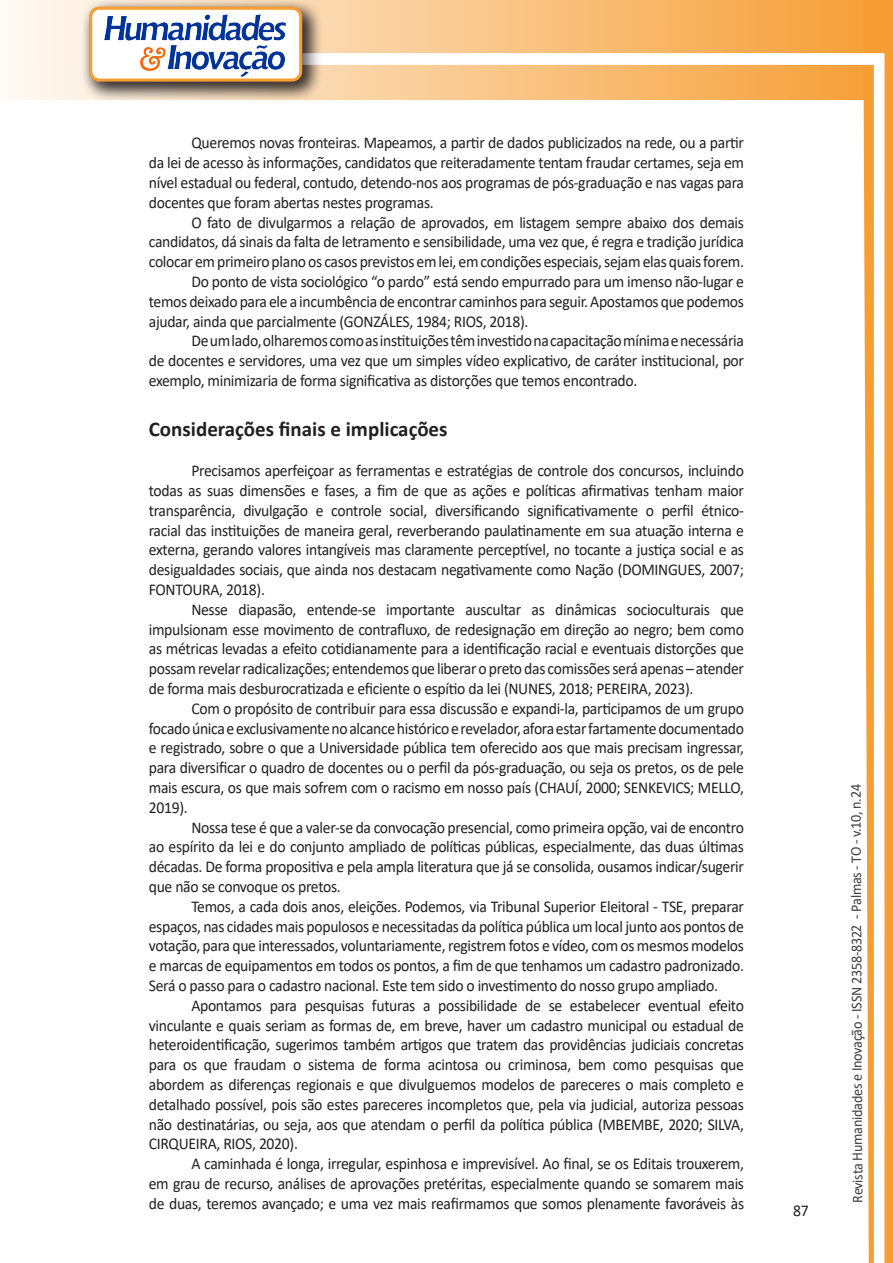
<style>
.page{position:relative;width:893px;height:1263px;background:#fff}
.page>*{position:absolute;margin:0;border:0;box-sizing:border-box;transform-origin:0 0}
.Titulo_2{font:700 21px "Calibri";color:#231f20}
.texto{font:16.5px/19.8px "Calibri";letter-spacing:-.02em;color:#231f20;text-align:justify;scale:.95 1}
.t1{font:15px "Calibri";letter-spacing:-.025em;color:#3e3e3f;scale:.95 1}
.s1{color:#222}
</style>
<div class="page">
<svg style="left:5px;top:0;width:858px;height:100px;background:#f9c484"></svg>
<div style="left:302px;top:53px;width:582px;height:12px;background:#fff;border:2px solid #fff"></div>
<svg style="left:863px;top:0;width:30px;height:1263px"></svg>
<div style="left:81px;top:0;width:241px;height:102px;background:#231f20;opacity:.75"></div>
<div style="left:91px;top:8px;width:210px;height:72px;background:#fff;border-radius:9px"></div>
<img style="left:104px;top:14px;width:181px;height:62px">
<div style="left:89px;top:7px;width:213px;height:75px;border:3px solid #f69e34;border-radius:9px"></div>
<p class="texto" style="left:149px;top:133px;width:628px;text-indent:43px">Queremos novas fronteiras. Mapeamos, a partir de dados publicizados na rede, ou a partir da lei de acesso às informações, candidatos que reiteradamente tentam fraudar certames, seja em nível estadual ou federal, contudo, detendo-nos aos programas de pós-graduação e nas vagas para docentes que foram abertas nestes programas.</p>
<p class="texto" style="left:149px;top:212px;width:628px;text-indent:43px">O fato de divulgarmos a relação de aprovados, em listagem sempre abaixo dos demais candidatos, dá sinais da falta de letramento e sensibilidade, uma vez que, é regra e tradição jurídica colocar em primeiro plano os casos previstos em lei, em condições especiais, sejam elas quais forem.</p>
<p class="texto" style="left:149px;top:271px;width:628px;text-indent:43px">Do ponto de vista sociológico “o pardo” está sendo empurrado para um imenso não-lugar e temos deixado para ele a incumbência de encontrar caminhos para seguir. Apostamos que podemos ajudar, ainda que parcialmente (GONZÁLES, 1984; RIOS, 2018).</p>
<p class="texto" style="left:149px;top:331px;width:628px;text-indent:43px">De um lado, olharemos como as instituições têm investido na capacitação mínima e necessária de docentes e servidores, uma vez que um simples vídeo explicativo, de caráter institucional, por exemplo, minimizaria de forma significativa as distorções que temos encontrado.</p>
<p class="Titulo_2" style="left:149px;top:415px;width:300px">Considerações finais e implicações</p>
<p class="texto" style="left:149px;top:460px;width:628px;text-indent:43px">Precisamos aperfeiçoar as ferramentas e estratégias de controle dos concursos, incluindo todas as suas dimensões e fases, a fim de que as ações e políticas afirmativas tenham maior transparência, divulgação e controle social, diversificando significativamente o perfil étnico&shy;racial das instituições de maneira geral, reverberando paulatinamente em sua atuação interna e externa, gerando valores intangíveis mas claramente perceptível, no tocante a justiça social e as desigualdades sociais, que ainda nos destacam negativamente como Nação (DOMINGUES, 2007; FONTOURA, 2018).</p>
<p class="texto" style="left:149px;top:599px;width:628px;text-indent:43px">Nesse diapasão, entende-se importante auscultar as dinâmicas socioculturais que impulsionam esse movimento de contrafluxo, de redesignação em direção ao negro; bem como as métricas levadas a efeito cotidianamente para a identificação racial e eventuais distorções que possam revelar radicalizações; entendemos que liberar o preto das comissões será apenas – atender de forma mais desburocratizada e eficiente o espítio da lei (NUNES, 2018; PEREIRA, 2023).</p>
<p class="texto" style="left:149px;top:698px;width:628px;text-indent:43px">Com o propósito de contribuir para essa discussão e expandi-la, participamos de um grupo focado única e exclusivamente no alcance histórico e revelador, afora estar fartamente documentado e registrado, sobre o que a Universidade pública tem oferecido aos que mais precisam ingressar, para diversificar o quadro de docentes ou o perfil da pós-graduação, ou seja os pretos, os de pele mais escura, os que mais sofrem com o racismo em nosso país (CHAUÍ, 2000; SENKEVICS; MELLO, 2019).</p>
<p class="texto" style="left:149px;top:817px;width:628px;text-indent:43px">Nossa tese é que a valer-se da convocação presencial, como primeira opção, vai de encontro ao espírito da lei e do conjunto ampliado de políticas públicas, especialmente, das duas últimas décadas. De forma propositiva e pela ampla literatura que já se consolida, ousamos indicar/sugerir que não se convoque os pretos.</p>
<p class="texto" style="left:149px;top:896px;width:628px;text-indent:43px">Temos, a cada dois anos, eleições. Podemos, via Tribunal Superior Eleitoral - TSE, preparar espaços, nas cidades mais populosos e necessitadas da política pública um local junto aos pontos de votação, para que interessados, voluntariamente, registrem fotos e vídeo, com os mesmos modelos e marcas de equipamentos em todos os pontos, a fim de que tenhamos um cadastro padronizado.<br>Será o passo para o cadastro nacional. Este tem sido o investimento do nosso grupo ampliado.</p>
<p class="texto" style="left:149px;top:995px;width:628px;text-indent:43px">Apontamos para pesquisas futuras a possibilidade de se estabelecer eventual efeito vinculante e quais seriam as formas de, em breve, haver um cadastro municipal ou estadual de heteroidentificação, sugerimos também artigos que tratem das providências judiciais concretas para os que fraudam o sistema de forma acintosa ou criminosa, bem como pesquisas que abordem as diferenças regionais e que divulguemos modelos de pareceres o mais completo e detalhado possível, pois são estes pareceres incompletos que, pela via judicial, autoriza pessoas não destinatárias, ou seja, aos que atendam o perfil da política pública (MBEMBE, 2020; SILVA, CIRQUEIRA, RIOS, 2020).</p>
<p class="texto" style="left:149px;top:1153px;width:628px;text-indent:43px">A caminhada é longa, irregular, espinhosa e imprevisível. Ao final, se os Editais trouxerem, em grau de recurso, análises de aprovações pretéritas, especialmente quando se somarem mais de duas, teremos avançado; e uma vez mais reafirmamos que somos plenamente favoráveis <span class="s1">às</span></p>
<p class="texto" style="left:793px;top:1200px;width:18px">87</p>
<p class="t1" style="left:846px;top:1203px;width:442px;rotate:-90deg">Revista Humanidades e Inovação - ISSN 2358-8322 - Palmas - TO - v.10, n.24</p>
</div>
